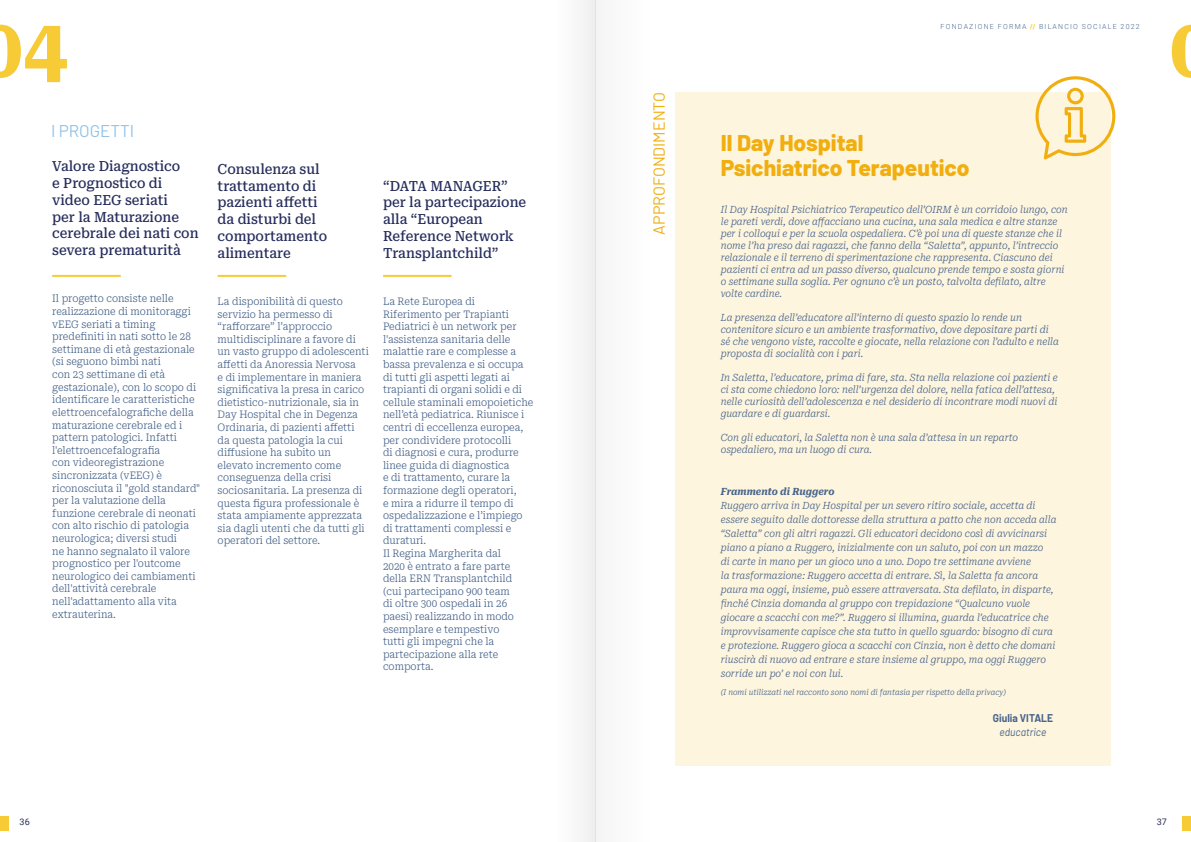
<style>
.page{position:relative;width:1191px;height:842px;background:#fff}
.page>*{position:absolute;margin:0;border:0;box-sizing:border-box;transform-origin:0 0}
.t1{font:700 80.2px "Roboto Serif";color:#f6cb36}
.t2{font:800 22.8px/25.4px "Barlow";color:#f1ae0f}
.t3{font:17px "Barlow";color:#91c3e8}
.t4{font:16px "Barlow";color:#f1ae0f}
.t5{font:500 14px/16.8px "Roboto Serif";color:#262d5c;scale:.93 1}
.t6{font:700 11px "Barlow";color:#48648b;scale:.93 1}
.t7{font:italic 11px "Barlow";color:#48648b;scale:.93 1}
.t8{font:300 10.5px/12.6px "Roboto Serif";color:#48648b;scale:.93 1}
.t9{font:italic 300 10px/12px "Roboto Serif";color:#48648b;scale:.93 1}
.t10{font:italic 700 10px "Roboto Serif";color:#48648b;scale:.93 1}
.t11{font:9px "Roboto";color:#262e56}
.t12{font:italic 300 8px "Roboto Serif";color:#48648b;scale:.93 1}
.t13{font:300 7px "Roboto";letter-spacing:.175em;color:#48648b}
.s1{font-weight:900;color:#f6cb36}
</style>
<div class="page">
<div style="left:0;top:816px;width:9px;height:14px;background:#f6cb36"></div>
<div style="left:1181px;top:816px;width:10px;height:14px;background:#f6cb36"></div>
<div style="left:675px;top:92px;width:435px;height:674px;background:#fef5de"></div>
<svg style="left:1035px;top:76px;width:80px;height:83px"></svg>
<hr style="left:218px;top:275px;width:68px;height:2px;background:#f6cb36">
<hr style="left:383px;top:275px;width:68px;height:2px;background:#f6cb36">
<hr style="left:52px;top:275px;width:69px;height:2px;background:#f6cb36">
<div style="left:595px;top:0;width:57px;height:842px;background:#f9f9f9"></div>
<div style="left:555px;top:0;width:40px;height:842px;background:#f7f7f7"></div>
<h1 class="t1" style="left:-22px;top:-23px;width:91px">04</h1>
<h3 class="t3" style="left:51px;top:118px;width:85px">I PROGETTI</h3>
<h3 class="t5" style="left:52px;top:157px;width:159px">Valore Diagnostico<br>e Prognostico di video EEG seriati<br>per la Maturazione cerebrale dei nati con severa prematurità</h3>
<p class="t8" style="left:52px;top:292px;width:161px">Il progetto consiste nelle realizzazione di monitoraggi vEEG seriati a timing predefiniti in nati sotto le 28 settimane di età gestazionale (si seguono bimbi nati<br>con 23 settimane di età gestazionale), con lo scopo di identificare le caratteristiche elettroencefalografiche della maturazione cerebrale ed i pattern patologici. Infatti l'elettroencefalografia<br>con videoregistrazione sincronizzata (vEEG) è riconosciuta il "gold standard" per la valutazione della funzione cerebrale di neonati con alto rischio di patologia neurologica; diversi studi<br>ne hanno segnalato il valore prognostico per l'outcome neurologico dei cambiamenti dell'attività cerebrale nell'adattamento alla vita extrauterina.</p>
<h3 class="t5" style="left:218px;top:159px;width:119px">Consulenza sul trattamento di pazienti affetti da disturbi del comportamento alimentare</h3>
<h3 class="t5" style="left:383px;top:176px;width:156px">“DATA MANAGER” per la partecipazione alla “European<br>Reference Network<br>Transplantchild”</h3>
<p class="t8" style="left:218px;top:294px;width:164px">La disponibilità di questo servizio ha permesso di “rafforzare” l’approccio multidisciplinare a favore di un vasto gruppo di adolescenti affetti da Anoressia Nervosa<br>e di implementare in maniera significativa la presa in carico dietistico-nutrizionale, sia in<br>Day Hospital che in Degenza<br>Ordinaria, di pazienti affetti da questa patologia la cui diffusione ha subito un elevato incremento come conseguenza della crisi sociosanitaria. La presenza di questa figura professionale è stata ampiamente apprezzata sia dagli utenti che da tutti gli operatori del settore.</p>
<p class="t8" style="left:383px;top:294px;width:163px">La Rete Europea di<br>Riferimento per Trapianti<br>Pediatrici è un network per l'assistenza sanitaria delle malattie rare e complesse a bassa prevalenza e si occupa di tutti gli aspetti legati ai trapianti di organi solidi e di cellule staminali emopoietiche nell’età pediatrica. Riunisce i centri di eccellenza europea, per condividere protocolli<br>di diagnosi e cura, produrre linee guida di diagnostica<br>e di trattamento, curare la formazione degli operatori,<br>e mira a ridurre il tempo di ospedalizzazione e l’impiego di trattamenti complessi e duraturi.<br>Il Regina Margherita dal<br>2020 è entrato a fare parte della ERN Transplantchild (cui partecipano 900 team<br>di oltre 300 ospedali in 26 paesi) realizzando in modo esemplare e tempestivo<br>tutti gli impegni che la partecipazione alla rete comporta.</p>
<h3 class="t4" style="left:647px;top:235px;width:144px;rotate:-90deg">APPROFONDIMENTO</h3>
<p class="t13" style="left:940px;top:22px;width:201px">FONDAZIONE FORMA <span class="s1">//</span> BILANCIO SOCIALE 2022</p>
<h2 class="t2" style="left:720px;top:128px;width:250px">Il Day Hospital<br>Psichiatrico Terapeutico</h2>
<p class="t9" style="left:720px;top:202px;width:375px">Il Day Hospital Psichiatrico Terapeutico dell’OIRM è un corridoio lungo, con le pareti verdi, dove affacciano una cucina, una sala medica e altre stanze per i colloqui e per la scuola ospedaliera. C’è poi una di queste stanze che il nome l’ha preso dai ragazzi, che fanno della “Saletta”, appunto, l’intreccio relazionale e il terreno di sperimentazione che rappresenta. Ciascuno dei pazienti ci entra ad un passo diverso, qualcuno prende tempo e sosta giorni o settimane sulla soglia. Per ognuno c’è un posto, talvolta defilato, altre volte cardine.</p>
<p class="t9" style="left:720px;top:310px;width:365px">La presenza dell’educatore all’interno di questo spazio lo rende un contenitore sicuro e un ambiente trasformativo, dove depositare parti di sé che vengono viste, raccolte e giocate, nella relazione con l’adulto e nella proposta di socialità con i pari.</p>
<p class="t9" style="left:720px;top:370px;width:364px">In Saletta, l’educatore, prima di fare, sta. Sta nella relazione coi pazienti e ci sta come chiedono loro: nell’urgenza del dolore, nella fatica dell’attesa, nelle curiosità dell’adolescenza e nel desiderio di incontrare modi nuovi di guardare e di guardarsi.</p>
<p class="t9" style="left:720px;top:430px;width:321px">Con gli educatori, la Saletta non è una sala d’attesa in un reparto ospedaliero, ma un luogo di cura.</p>
<p class="t10" style="left:720px;top:482px;width:124px">Frammento di Ruggero</p>
<p class="t9" style="left:720px;top:497px;width:362px;line-height:14px">Ruggero arriva in Day Hospital per un severo ritiro sociale, accetta di essere seguito dalle dottoresse della struttura a patto che non acceda alla “Saletta” con gli altri ragazzi. Gli educatori decidono così di avvicinarsi piano a piano a Ruggero, inizialmente con un saluto, poi con un mazzo<br>di carte in mano per un gioco uno a uno. Dopo tre settimane avviene<br>la trasformazione: Ruggero accetta di entrare. Sì, la Saletta fa ancora paura ma oggi, insieme, può essere attraversata. Sta defilato, in disparte, finché Cinzia domanda al gruppo con trepidazione “Qualcuno vuole giocare a scacchi con me?”. Ruggero si illumina, guarda l’educatrice che improvvisamente capisce che sta tutto in quello sguardo: bisogno di cura e protezione. Ruggero gioca a scacchi con Cinzia, non è detto che domani riuscirà di nuovo ad entrare e stare insieme al gruppo, ma oggi Ruggero sorride un po’ e noi con lui.</p>
<p class="t12" style="left:720px;top:685px;width:309px">(I nomi utilizzati nel racconto sono nomi di fantasia per rispetto della privacy)</p>
<p class="t6" style="left:993px;top:710px;width:66px">Giulia VITALE</p>
<p class="t7" style="left:999px;top:723px;width:52px">educatrice</p>
<p class="t11" style="left:20px;top:816px;width:12px">36</p>
<p class="t11" style="left:1156px;top:816px;width:12px">37</p>
</div>
